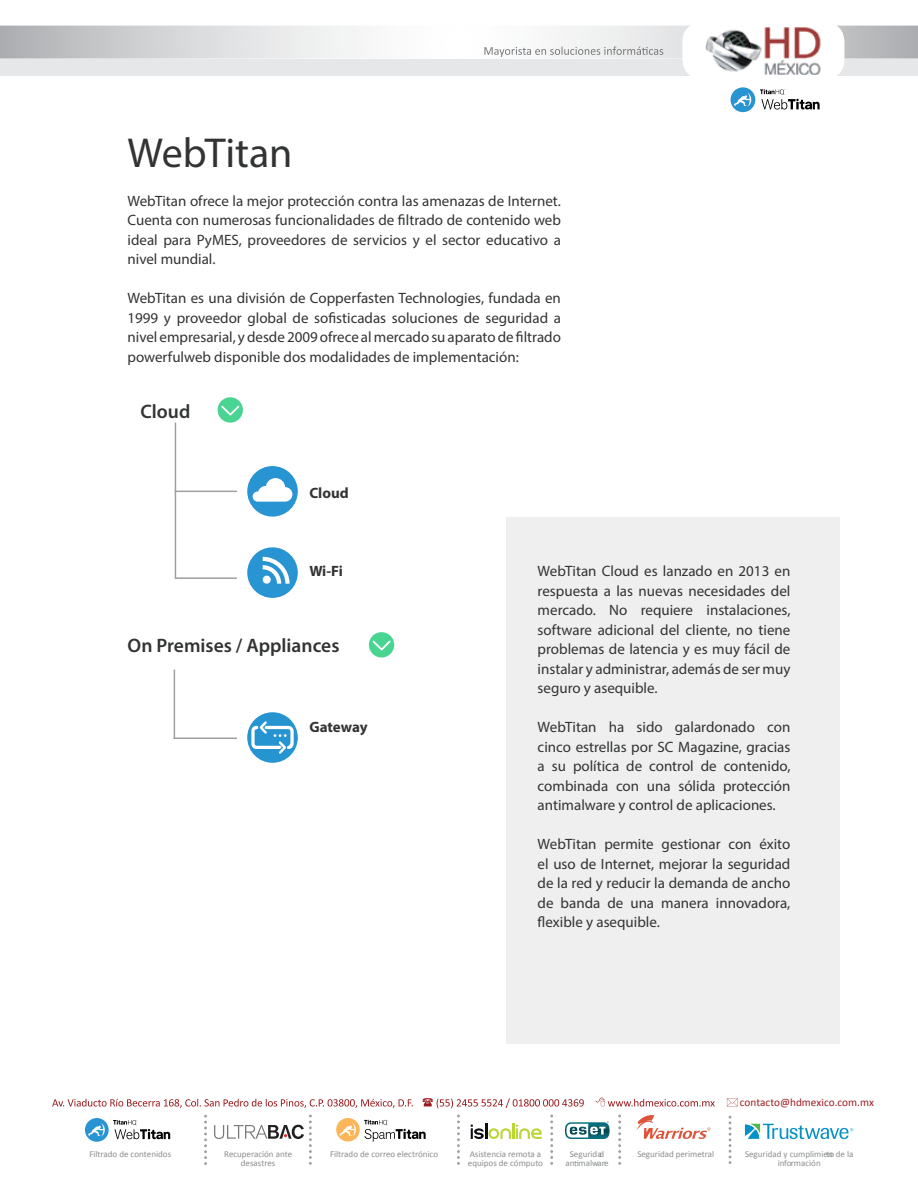
<style>
.page{position:relative;width:918px;height:1188px;background:#fff}
.page>*{position:absolute;margin:0;border:0;box-sizing:border-box;transform-origin:0 0}
.t1{font:42px "Myriad Pro";color:#323333}
.t2{font:600 19.5px "Myriad Pro";color:#323333}
.t3{font:15px/19.5px "Myriad Pro";color:#323333;text-align:justify}
.t4{font:700 15px "Myriad Pro";letter-spacing:-.005em;color:#323333}
.t5{font:11.25px "Calibri";color:#991b1e}
.t6{font:9px/9px "Calibri";color:#8a8c8e;text-align:center}
</style>
<div class="page">
<svg style="left:52px;top:1099px;width:361px;height:9px"></svg>
<svg style="left:423px;top:1098px;width:161px;height:10px"></svg>
<svg style="left:596px;top:1098px;width:119px;height:9px"></svg>
<svg style="left:727px;top:1098px;width:11px;height:8px"></svg>
<svg style="left:618px;top:1115px;width:3px;height:50px"></svg>
<svg style="left:550px;top:1115px;width:3px;height:50px"></svg>
<svg style="left:457px;top:1115px;width:3px;height:50px"></svg>
<svg style="left:204px;top:1115px;width:3px;height:50px"></svg>
<svg style="left:729px;top:1116px;width:2px;height:48px"></svg>
<svg style="left:574px;top:1160px;width:4px;height:6px"></svg>
<svg style="left:636px;top:1115px;width:74px;height:24px"></svg>
<div style="left:0;top:59px;width:918px;height:17px;background:#e6e7e8"></div>
<div style="left:683px;top:23px;width:161px;height:56px;background:#fff;border-radius:18px"></div>
<img style="left:714px;top:59px;width:107px;height:16px">
<svg style="left:0;top:26px;width:918px;height:33px"></svg>
<div style="left:85px;top:1118px;width:24px;height:24px;background:#2994d2;border-radius:50%"></div>
<svg style="left:88px;top:1123px;width:17px;height:14px"></svg>
<svg style="left:113px;top:1120px;width:57px;height:19px"></svg>
<div style="left:336px;top:1118px;width:24px;height:24px;background:#fcb65a;border-radius:50%"></div>
<svg style="left:339px;top:1123px;width:17px;height:13px"></svg>
<svg style="left:364px;top:1120px;width:62px;height:22px"></svg>
<svg style="left:214px;top:1115px;width:98px;height:50px"></svg>
<svg style="left:471px;top:1123px;width:71px;height:16px"></svg>
<svg style="left:565px;top:1121px;width:45px;height:18px"></svg>
<svg style="left:745px;top:1124px;width:108px;height:15px"></svg>
<div style="left:731px;top:87px;width:24px;height:25px;background:#2994d2;border-radius:50%"></div>
<svg style="left:734px;top:93px;width:17px;height:14px"></svg>
<svg style="left:760px;top:89px;width:60px;height:21px"></svg>
<div style="left:506px;top:518px;width:334px;height:526px;background:#efeff0"></div>
<hr style="left:175px;top:423px;width:1px;height:156px;background:#9d9fa2">
<hr style="left:174px;top:670px;width:1px;height:69px;background:#9d9fa2">
<div style="left:218px;top:397px;width:25px;height:26px;background:#49d492;border-radius:50%"></div>
<svg style="left:221px;top:406px;width:18px;height:10px"></svg>
<div style="left:369px;top:632px;width:25px;height:26px;background:#49d492;border-radius:50%"></div>
<svg style="left:372px;top:641px;width:19px;height:10px"></svg>
<hr style="left:175px;top:491px;width:62px;height:1px;background:#9d9fa2">
<hr style="left:174px;top:738px;width:63px;height:1px;background:#9d9fa2">
<hr style="left:175px;top:577px;width:62px;height:2px;background:#9d9fa2">
<div style="left:247px;top:466px;width:51px;height:51px;background:#2994d2;border-radius:50%"></div>
<svg style="left:253px;top:478px;width:39px;height:24px"></svg>
<div style="left:247px;top:547px;width:51px;height:51px;background:#2994d2;border-radius:50%"></div>
<svg style="left:263px;top:557px;width:27px;height:27px"></svg>
<div style="left:247px;top:712px;width:51px;height:51px;background:#2694d1;border-radius:50%"></div>
<svg style="left:251px;top:721px;width:43px;height:33px"></svg>
<h1 class="t1" style="left:128px;top:127px;width:167px">WebTitan</h1>
<p class="t3" style="left:128px;top:191px;width:435px">WebTitan ofrece la mejor protección contra las amenazas de Internet.<br>Cuenta con numerosas funcionalidades de filtrado de contenido web ideal para PyMES, proveedores de servicios y el sector educativo a nivel mundial.</p>
<p class="t3" style="left:128px;top:288px;width:435px">WebTitan es una división de Copperfasten Technologies, fundada en 1999 y proveedor global de sofisticadas soluciones de seguridad a nivel empresarial, y desde 2009 ofrece al mercado su aparato de filtrado powerfulweb disponible dos modalidades de implementación:</p>
<h2 class="t2" style="left:141px;top:399px;width:51px">Cloud</h2>
<p class="t4" style="left:309px;top:483px;width:41px">Cloud</p>
<p class="t4" style="left:309px;top:561px;width:35px">Wi-Fi</p>
<h2 class="t2" style="left:128px;top:633px;width:213px">On Premises / Appliances</h2>
<p class="t4" style="left:309px;top:717px;width:60px">Gateway</p>
<p class="t3" style="left:538px;top:561px;width:254px">WebTitan Cloud es lanzado en 2013 en respuesta a las nuevas necesidades del mercado. No requiere instalaciones, software adicional del cliente, no tiene problemas de latencia y es muy fácil de instalar y administrar, además de ser muy seguro y asequible.</p>
<p class="t3" style="left:538px;top:717px;width:254px">WebTitan ha sido galardonado con cinco estrellas por SC Magazine, gracias a su política de control de contenido, combinada con una sólida protección antimalware y control de aplicaciones.</p>
<p class="t3" style="left:538px;top:834px;width:254px">WebTitan permite gestionar con éxito el uso de Internet, mejorar la seguridad de la red y reducir la demanda de ancho de banda de una manera innovadora, flexible y asequible.</p>
<p class="t5" style="left:740px;top:1096px;width:136px">contacto@hdmexico.com.mx</p>
<p class="t6" style="left:224px;top:1150px;width:70px">Recuperación ante desastres</p>
<p class="t6" style="left:745px;top:1150px;width:110px">Seguridad y cumplimiento de la información</p>
<p class="t6" style="left:89px;top:1150px;width:83px">Filtrado de contenidos</p>
<p class="t6" style="left:330px;top:1150px;width:110px">Filtrado de correo electrónico</p>
<p class="t6" style="left:566px;top:1150px;width:45px">Seguridad an malware</p>
<p class="t6" style="left:637px;top:1150px;width:78px">Seguridad perimetral</p>
<p class="t6" style="left:468px;top:1150px;width:77px;text-align:left">Asistencia remota a equipos de cómputo</p>
</div>
